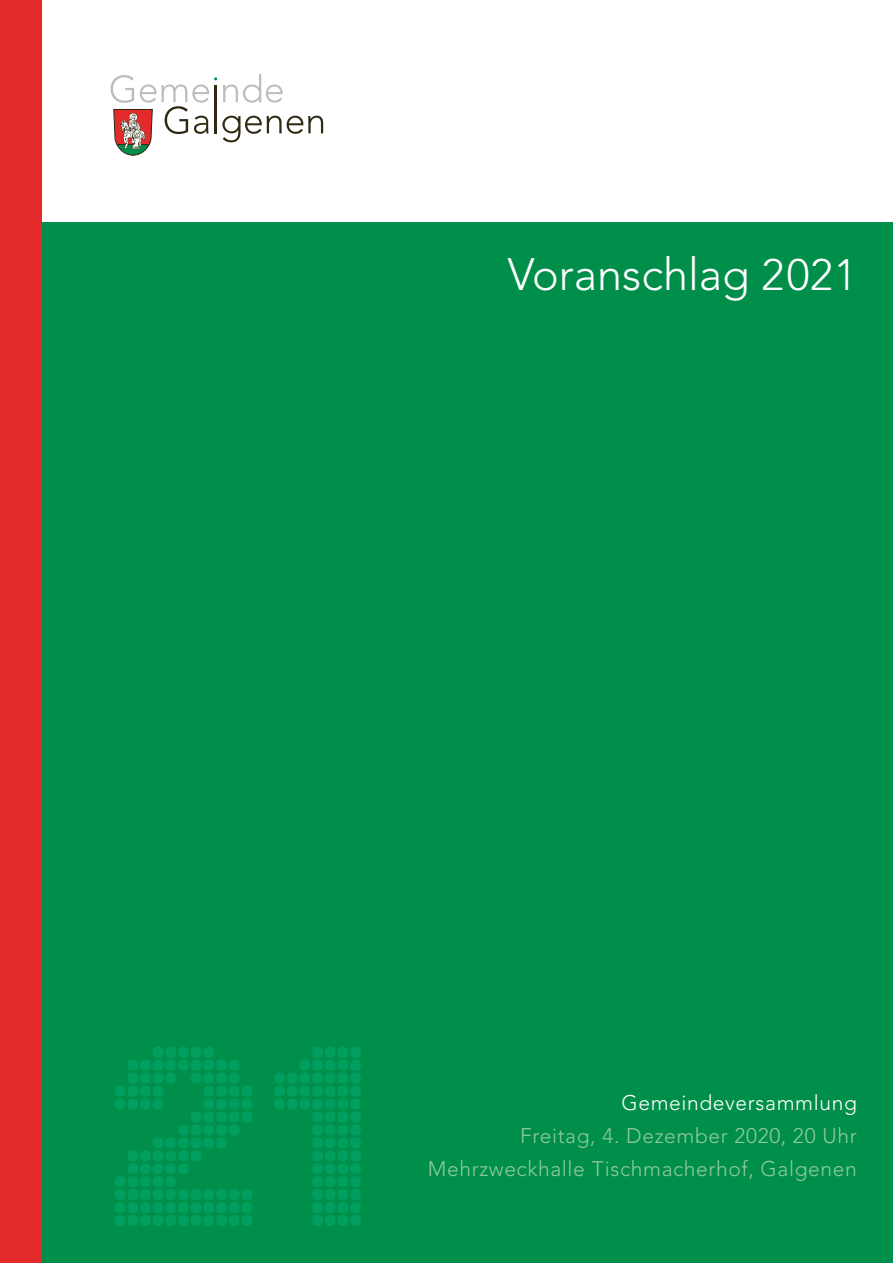
<style>
.page{position:relative;width:893px;height:1263px;background:#fff}
.page>*{position:absolute;margin:0;border:0;box-sizing:border-box;transform-origin:0 0}
.t1{font:700 246px "Linotype Punkt";color:#009e5f}
.t2{font:300 45px "Avenir LT Std";color:#fff}
.t3{font:300 21px/33px "Avenir LT Std";letter-spacing:.03em;color:#90c99e;text-align:right}
.t4{font:300 21px "Avenir LT Std";letter-spacing:.03em;color:#fff}
.s1{font-size:43.65px}
</style>
<div class="page">
<div style="left:0;top:223px;width:893px;height:1040px;background:#008f4a"></div>
<svg style="left:111px;top:74px;width:212px;height:81px"></svg>
<div style="left:0;top:0;width:41px;height:1263px;background:#e42b2b"></div>
<h2 class="t2" style="left:508px;top:248px;width:350px">Voranschlag <span class="s1">2021</span></h2>
<h1 class="t1" style="left:107px;top:1047px;width:262px">21</h1>
<p class="t4" style="left:621px;top:1090px;width:237px">Gemeindeversammlung</p>
<p class="t3" style="left:428px;top:1119px;width:431px">Freitag, 4. Dezember 2020, 20 Uhr<br>Mehrzweckhalle Tischmacherhof, Galgenen</p>
</div>
